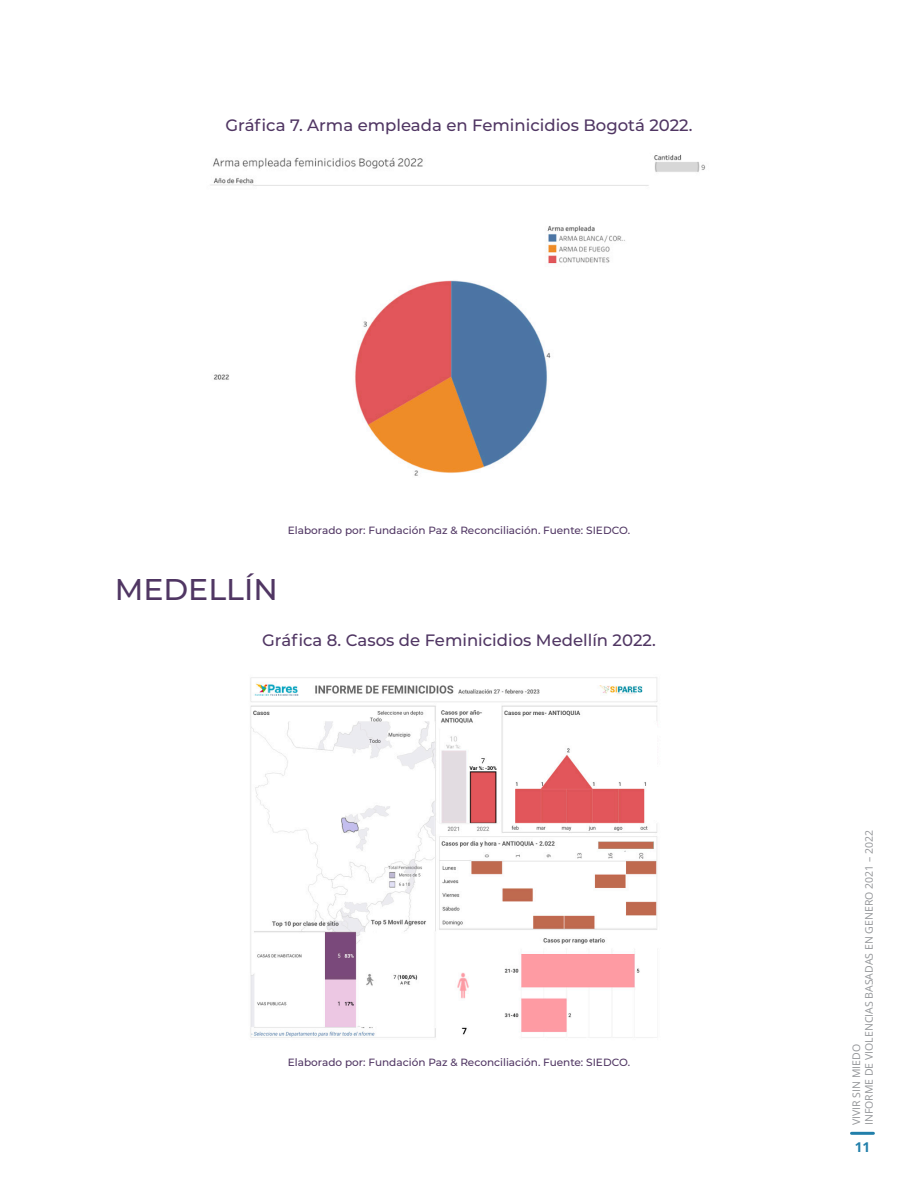
<style>
.page{position:relative;width:918px;height:1188px;background:#fff}
.page>*{position:absolute;margin:0;border:0;box-sizing:border-box;transform-origin:0 0}
.t1{font:500 30px "Montserrat";color:#503663}
.t2{font:500 16.5px "Montserrat";color:#503663}
.t3{font:700 13.5px "Open Sans";color:#227faa}
.t4{font:500 10.5px "Montserrat";color:#503663}
.t5{font:10.5px/12.6px "Open Sans";color:#939598}
</style>
<div class="page">
<hr style="left:852px;top:1132px;width:21px;height:3px;background:#227faa">
<img style="left:210px;top:154px;width:496px;height:322px">
<img style="left:250px;top:677px;width:408px;height:361px">
<p class="t2" style="left:225px;top:113px;width:469px">Gráfica 7. Arma empleada en Feminicidios Bogotá 2022.</p>
<p class="t4" style="left:288px;top:523px;width:344px">Elaborado por: Fundación Paz &amp; Reconciliación. Fuente: SIEDCO.</p>
<p class="t1" style="left:115px;top:568px;width:164px">MEDELLÍN</p>
<p class="t2" style="left:262px;top:629px;width:395px">Gráfica 8. Casos de Feminicidios Medellín 2022.</p>
<p class="t4" style="left:288px;top:1055px;width:344px">Elaborado por: Fundación Paz &amp; Reconciliación. Fuente: SIEDCO.</p>
<p class="t5" style="left:850px;top:1125px;width:296px;rotate:-90deg">VIVIR SIN MIEDO<br>INFORME DE VIOLENCIAS BASADAS EN GENERO 2021 – 2022</p>
<p class="t3" style="left:855px;top:1137px;width:17px">11</p>
</div>
